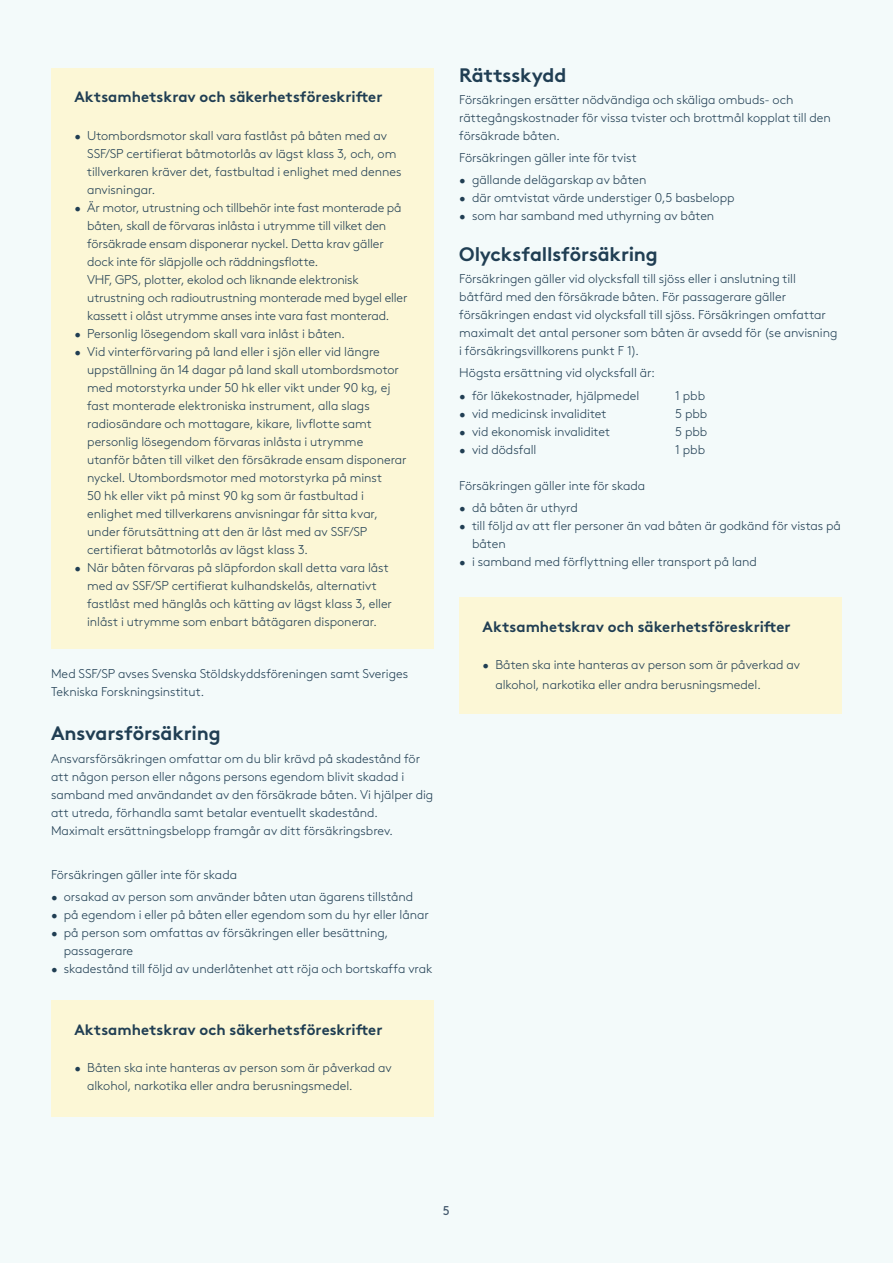
<style>
.page{position:relative;width:893px;height:1263px;background:#f3fafa}
.page>*{position:absolute;margin:0;border:0;box-sizing:border-box;transform-origin:0 0}
.t1{font:700 19.5px "Gjen Brown OT";letter-spacing:-.01em;color:#203e53}
.t2{font:15px "Gjen Brown OT Bold Alt";color:#203e53}
.t3{font:300 12.75px/18px "Gjen Brown OT";letter-spacing:-.005em;color:#203e53}
.t4{font:12.75px "Gjen Brown OT";color:#43586c}
</style>
<div class="page">
<div style="left:51px;top:68px;width:383px;height:580px;background:#fcf7d6"></div>
<div style="left:51px;top:1000px;width:383px;height:117px;background:#fcf7d6"></div>
<div style="left:459px;top:597px;width:383px;height:117px;background:#fcf7d6"></div>
<p class="t2" style="left:74px;top:85px;width:310px">Aktsamhetskrav och säkerhetsföreskrifter</p>
<p class="t3" style="left:87px;top:125px;width:316px;text-indent:-13px">• Utombordsmotor skall vara fastlåst på båten med av SSF/SP certifierat båtmotorlås av lägst klass 3, och, om tillverkaren kräver det, fastbultad i enlighet med dennes anvisningar.</p>
<p class="t3" style="left:87px;top:197px;width:322px;text-indent:-13px">• Är motor, utrustning och tillbehör inte fast monterade på båten, skall de förvaras inlåsta i utrymme till vilket den försäkrade ensam disponerar nyckel. Detta krav gäller dock inte för släpjolle och räddningsflotte.<br>VHF, GPS, plotter, ekolod och liknande elektronisk utrustning och radioutrustning monterade med bygel eller kassett i olåst utrymme anses inte vara fast monterad.</p>
<p class="t3" style="left:74px;top:323px;width:272px">• Personlig lösegendom skall vara inlåst i båten.</p>
<p class="t3" style="left:87px;top:341px;width:321px;text-indent:-13px">• Vid vinterförvaring på land eller i sjön eller vid längre uppställning än 14 dagar på land skall utombordsmotor med motorstyrka under 50 hk eller vikt under 90 kg, ej fast monterade elektroniska instrument, alla slags radiosändare och mottagare, kikare, livflotte samt personlig lösegendom förvaras inlåsta i utrymme utanför båten till vilket den försäkrade ensam disponerar nyckel. Utombordsmotor med motorstyrka på minst<br>50 hk eller vikt på minst 90 kg som är fastbultad i enlighet med tillverkarens anvisningar får sitta kvar, under förutsättning att den är låst med av SSF/SP certifierat båtmotorlås av lägst klass 3.</p>
<p class="t3" style="left:87px;top:557px;width:306px;text-indent:-13px">• När båten förvaras på släpfordon skall detta vara låst med av SSF/SP certifierat kulhandskelås, alternativt fastlåst med hänglås och kätting av lägst klass 3, eller inlåst i utrymme som enbart båtägaren disponerar.</p>
<p class="t3" style="left:51px;top:663px;width:359px">Med SSF/SP avses Svenska Stöldskyddsföreningen samt Sveriges<br>Tekniska Forskningsinstitut.</p>
<h1 class="t1" style="left:51px;top:718px;width:171px">Ansvarsförsäkring</h1>
<p class="t3" style="left:51px;top:748px;width:384px">Ansvarsförsäkringen omfattar om du blir krävd på skadestånd för att någon person eller någons persons egendom blivit skadad i samband med användandet av den försäkrade båten. Vi hjälper dig att utreda, förhandla samt betalar eventuellt skadestånd.<br>Maximalt ersättningsbelopp framgår av ditt försäkringsbrev.</p>
<p class="t3" style="left:51px;top:865px;width:188px">Försäkringen gäller inte för skada</p>
<p class="t3" style="left:51px;top:887px;width:364px">• orsakad av person som använder båten utan ägarens tillstånd</p>
<p class="t3" style="left:51px;top:905px;width:379px">• på egendom i eller på båten eller egendom som du hyr eller lånar</p>
<p class="t3" style="left:64px;top:923px;width:326px;text-indent:-13px">• på person som omfattas av försäkringen eller besättning, passagerare</p>
<p class="t3" style="left:51px;top:959px;width:383px">• skadestånd till följd av underlåtenhet att röja och bortskaffa vrak</p>
<p class="t2" style="left:74px;top:1017px;width:310px">Aktsamhetskrav och säkerhetsföreskrifter</p>
<p class="t3" style="left:87px;top:1058px;width:306px;text-indent:-13px">• Båten ska inte hanteras av person som är påverkad av alkohol, narkotika eller andra berusningsmedel.</p>
<h1 class="t1" style="left:459px;top:59px;width:109px">Rättsskydd</h1>
<p class="t3" style="left:459px;top:90px;width:373px">Försäkringen ersätter nödvändiga och skäliga ombuds- och rättegångskostnader för vissa tvister och brottmål kopplat till den försäkrade båten.</p>
<p class="t3" style="left:459px;top:148px;width:179px">Försäkringen gäller inte för tvist</p>
<p class="t3" style="left:459px;top:170px;width:189px">• gällande delägarskap av båten</p>
<p class="t3" style="left:459px;top:188px;width:277px">• där omtvistat värde understiger 0,5 basbelopp</p>
<p class="t3" style="left:459px;top:206px;width:257px">• som har samband med uthyrning av båten</p>
<h1 class="t1" style="left:459px;top:238px;width:200px">Olycksfallsförsäkring</h1>
<p class="t3" style="left:459px;top:269px;width:380px">Försäkringen gäller vid olycksfall till sjöss eller i anslutning till båtfärd med den försäkrade båten. För passagerare gäller försäkringen endast vid olycksfall till sjöss. Försäkringen omfattar maximalt det antal personer som båten är avsedd för (se anvisning i försäkringsvillkorens punkt F 1).</p>
<p class="t3" style="left:459px;top:363px;width:197px">Högsta ersättning vid olycksfall är:</p>
<p class="t3" style="left:459px;top:385px;width:182px">• för läkekostnader, hjälpmedel</p>
<p class="t3" style="left:675px;top:385px;width:31px">1 pbb</p>
<p class="t3" style="left:459px;top:403px;width:149px">• vid medicinsk invaliditet</p>
<p class="t3" style="left:675px;top:403px;width:34px">5 pbb</p>
<p class="t3" style="left:459px;top:421px;width:152px">• vid ekonomisk invaliditet</p>
<p class="t3" style="left:675px;top:421px;width:34px">5 pbb</p>
<p class="t3" style="left:459px;top:439px;width:79px">• vid dödsfall</p>
<p class="t3" style="left:675px;top:439px;width:31px">1 pbb</p>
<p class="t3" style="left:459px;top:475px;width:188px">Försäkringen gäller inte för skada</p>
<p class="t3" style="left:459px;top:497px;width:120px">• då båten är uthyrd</p>
<p class="t3" style="left:472px;top:515px;width:370px;text-indent:-13px">• till följd av att fler personer än vad båten är godkänd för vistas på båten</p>
<p class="t3" style="left:459px;top:551px;width:299px">• i samband med förflyttning eller transport på land</p>
<p class="t2" style="left:483px;top:614px;width:310px">Aktsamhetskrav och säkerhetsföreskrifter</p>
<p class="t3" style="left:495px;top:654px;width:306px;line-height:19.5px;text-indent:-13px">• Båten ska inte hanteras av person som är påverkad av alkohol, narkotika eller andra berusningsmedel.</p>
<p class="t4" style="left:443px;top:1201px;width:9px">5</p>
</div>
